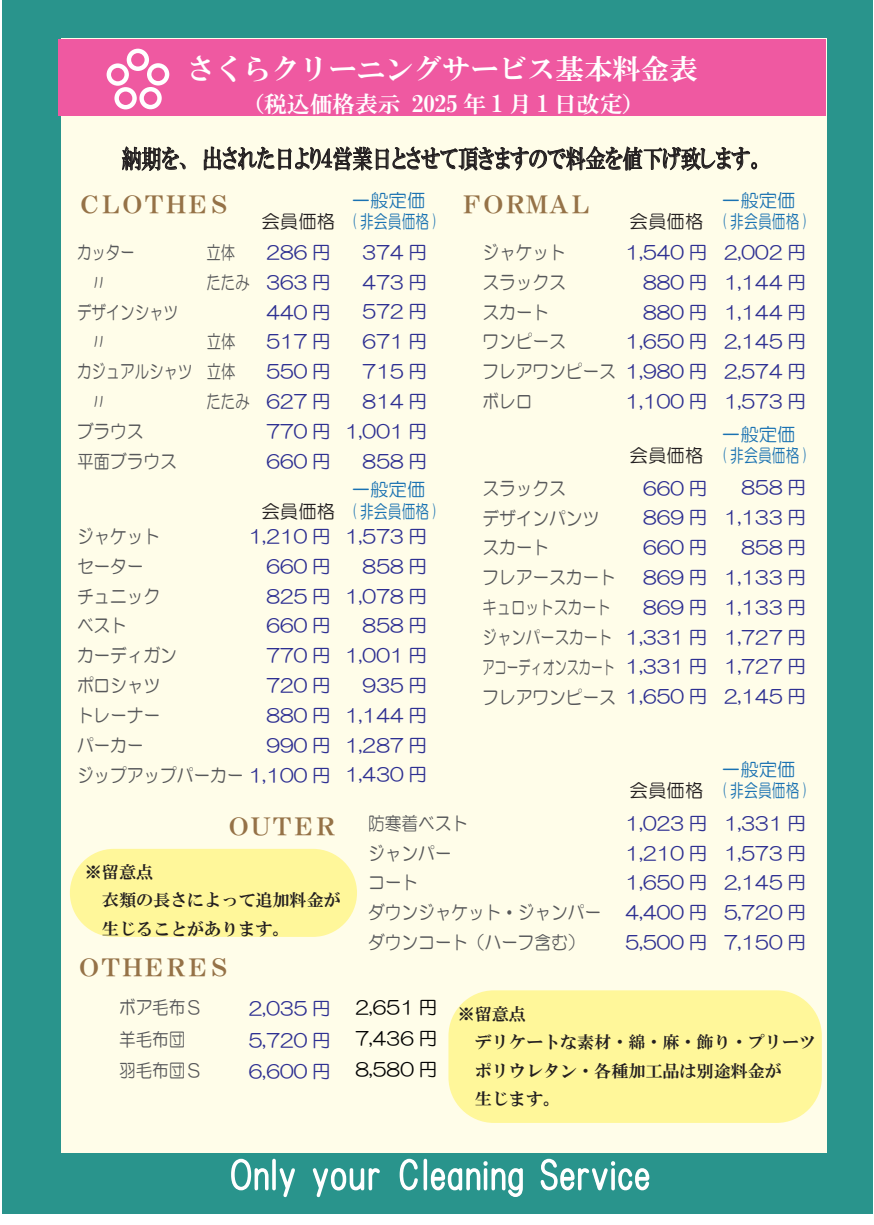
<style>
.page{position:relative;width:874px;height:1225px;background:#fff}
.page>*{position:absolute;margin:0;border:0;box-sizing:border-box;transform-origin:0 0}
.t1{font:28.4px "HG Mincho E";color:#fff}
.t2{font:24.8px "HGP Mincho B";color:#231f20;scale:.8 1}
.t3{font:24.2px "HG Mincho E";letter-spacing:-.1em;color:#957247}
.t4{font:22.8px "HG Mincho E";color:#fff}
.t5{font:18.4px/29.8px "HG Maru Gothic MPRO";color:#2e3092;text-align:justify}
.t6{font:18.4px/29.8px "HG Maru Gothic MPRO";color:#57585a;scale:.9 1}
.t7{font:18.4px/21.4px "HG Maru Gothic MPRO";color:#1a72b2}
.t8{font:18.4px/29.8px "HG Maru Gothic MPRO";color:#57585a;scale:.78 1}
.t9{font:18.4px "HG Maru Gothic MPRO";color:#231f20}
.t10{font:18.4px/31.2px "HG Maru Gothic MPRO";color:#030303;text-align:justify}
.t11{font:17px/28.4px "HG Mincho E";color:#231f20}
.s1{color:#2e3092}
</style>
<div class="page">
<div style="left:2px;top:0;width:870px;height:1213px;background:#29948c"></div>
<div style="left:61px;top:38px;width:764px;height:1114px;background:#fffde9"></div>
<div style="left:58px;top:39px;width:767px;height:77px;background:#ef59a1"></div>
<svg style="left:231px;top:1158px;width:38px;height:33px"></svg>
<div style="left:272px;top:1158px;width:4px;height:32px;border:2px solid #fff"></div>
<svg style="left:279px;top:1168px;width:16px;height:29px"></svg>
<svg style="left:312px;top:1168px;width:68px;height:29px"></svg>
<svg style="left:399px;top:1158px;width:19px;height:33px"></svg>
<div style="left:423px;top:1158px;width:4px;height:32px;border:2px solid #fff"></div>
<svg style="left:430px;top:1161px;width:93px;height:36px"></svg>
<svg style="left:540px;top:1158px;width:110px;height:33px"></svg>
<svg style="left:106px;top:49px;width:63px;height:60px"></svg>
<div style="left:448px;top:990px;width:373px;height:133px;background:#fff79a;border-radius:45px"></div>
<div style="left:70px;top:849px;width:287px;height:88px;background:#fff79a;border-radius:44px"></div>
<svg style="left:121px;top:146px;width:65px;height:25px"></svg>
<svg style="left:203px;top:146px;width:554px;height:25px"></svg>
<h1 class="t1" style="left:186px;top:54px;width:513px">さくらクリーニングサービス基本料金表</h1>
<p class="t4" style="left:241px;top:92px;width:405px">（税込価格表示 2025 年 1 月 1 日改定）</p>
<h2 class="t2" style="left:122px;top:146px;width:802px">納期を、出された日より４営業日とさせて頂きますので料金を値下げ致します。</h2>
<p class="t7" style="left:351px;top:189px;width:88px">一般定価<br>( 非会員価格 )</p>
<h3 class="t3" style="left:77px;top:191px;width:156px">ＣＬＯＴＨＥＳ</h3>
<h3 class="t3" style="left:459px;top:191px;width:134px">ＦＯＲＭＡＬ</h3>
<p class="t9" style="left:261px;top:212px;width:75px">会員価格</p>
<p class="t9" style="left:629px;top:212px;width:75px">会員価格</p>
<p class="t7" style="left:721px;top:189px;width:88px">一般定価<br>( 非会員価格 )</p>
<p class="t8" style="left:77px;top:237px;width:131px">カッター 　　</p>
<p class="t8" style="left:206px;top:237px;width:57px">立体たたみ</p>
<p class="t8" style="left:77px;top:297px;width:131px">デザインシャツ</p>
<p class="t8" style="left:77px;top:357px;width:204px">カジュアルシャツ 立体</p>
<p class="t8" style="left:206px;top:386px;width:57px">たたみ</p>
<p class="t6" style="left:77px;top:416px;width:75px">ブラウス</p>
<p class="t6" style="left:77px;top:446px;width:112px">平面ブラウス</p>
<p class="t5" style="left:266px;top:237px;width:66px">286 円363 円440 円517 円550 円627 円770 円660 円</p>
<p class="t5" style="left:345px;top:237px;width:83px;text-align:right">374 円<br>473 円<br>572 円<br>671 円<br>715 円<br>814 円<br>1,001 円<br>858 円</p>
<p class="t9" style="left:261px;top:502px;width:75px">会員価格</p>
<p class="t7" style="left:351px;top:479px;width:88px">一般定価<br>( 非会員価格 )</p>
<p class="t6" style="left:77px;top:521px;width:283px">ジャケット<br>セーター<br>チュニック<br>ベスト<br>カーディガン<br>ポロシャツ<br>トレーナー<br>パーカー<br>ジップアップパーカー <span class="s1">1,100 円</span></p>
<p class="t5" style="left:266px;top:521px;width:66px;text-indent:-18px">1,210 円660 円825 円660 円770 円720 円880 円990 円</p>
<p class="t5" style="left:345px;top:521px;width:83px;text-align:right">1,573 円<br>858 円<br>1,078 円<br>858 円<br>1,001 円<br>935 円<br>1,144 円<br>1,287 円<br>1,430 円</p>
<p class="t6" style="left:482px;top:237px;width:149px">ジャケット<br>スラックス<br>スカート<br>ワンピース<br>フレアワンピースボレロ</p>
<p class="t5" style="left:625px;top:237px;width:83px;text-align:right">1,540 円<br>880 円<br>880 円<br>1,650 円<br>1,980 円<br>1,100 円</p>
<p class="t5" style="left:723px;top:237px;width:83px">2,002 円1,144 円1,144 円2,145 円2,574 円1,573 円</p>
<p class="t6" style="left:482px;top:473px;width:149px">スラックス<br>デザインパンツスカート<br>フレアースカートキュロットスカートジャンパースカートアコーディオンスカートフレアワンピース</p>
<p class="t9" style="left:629px;top:446px;width:75px">会員価格</p>
<p class="t7" style="left:721px;top:423px;width:88px">一般定価<br>( 非会員価格 )</p>
<p class="t5" style="left:625px;top:473px;width:83px;text-align:right">660 円<br>869 円<br>660 円<br>869 円<br>869 円<br>1,331 円<br>1,331 円<br>1,650 円</p>
<p class="t5" style="left:723px;top:473px;width:83px;text-align:right">858 円<br>1,133 円<br>858 円<br>1,133 円<br>1,133 円<br>1,727 円<br>1,727 円<br>2,145 円</p>
<p class="t9" style="left:629px;top:781px;width:75px">会員価格</p>
<p class="t7" style="left:721px;top:758px;width:88px">一般定価<br>( 非会員価格 )</p>
<h3 class="t3" style="left:227px;top:813px;width:113px">ＯＵＴＥＲ</h3>
<p class="t11" style="left:85px;top:857px;width:257px">※留意点<br>　衣類の長さによって追加料金が　生じることがあります。</p>
<h3 class="t3" style="left:77px;top:954px;width:156px">ＯＴＨＥＲＥＳ</h3>
<p class="t6" style="left:368px;top:808px;width:260px">防寒着ベスト<br>ジャンパー<br>コート<br>ダウンジャケット・ジャンパーダウンコート（ハーフ含む）　</p>
<p class="t5" style="left:625px;top:808px;width:83px">1,023 円1,210 円1,650 円4,400 円5,500 円</p>
<p class="t5" style="left:723px;top:808px;width:83px">1,331 円1,573 円2,145 円5,720 円7,150 円</p>
<p class="t6" style="left:119px;top:992px;width:94px;line-height:31.2px">ボア毛布Ｓ羊毛布団羽毛布団Ｓ</p>
<p class="t5" style="left:249px;top:993px;width:83px;line-height:31.2px">2,035 円5,720 円6,600 円</p>
<p class="t10" style="left:355px;top:991px;width:83px">2,651 円7,436 円8,580 円</p>
<p class="t11" style="left:457px;top:999px;width:359px">※留意点<br>　デリケートな素材・綿・麻・飾り・プリーツ　ポリウレタン・各種加工品は別途料金が<br>　生じます。</p>
</div>
